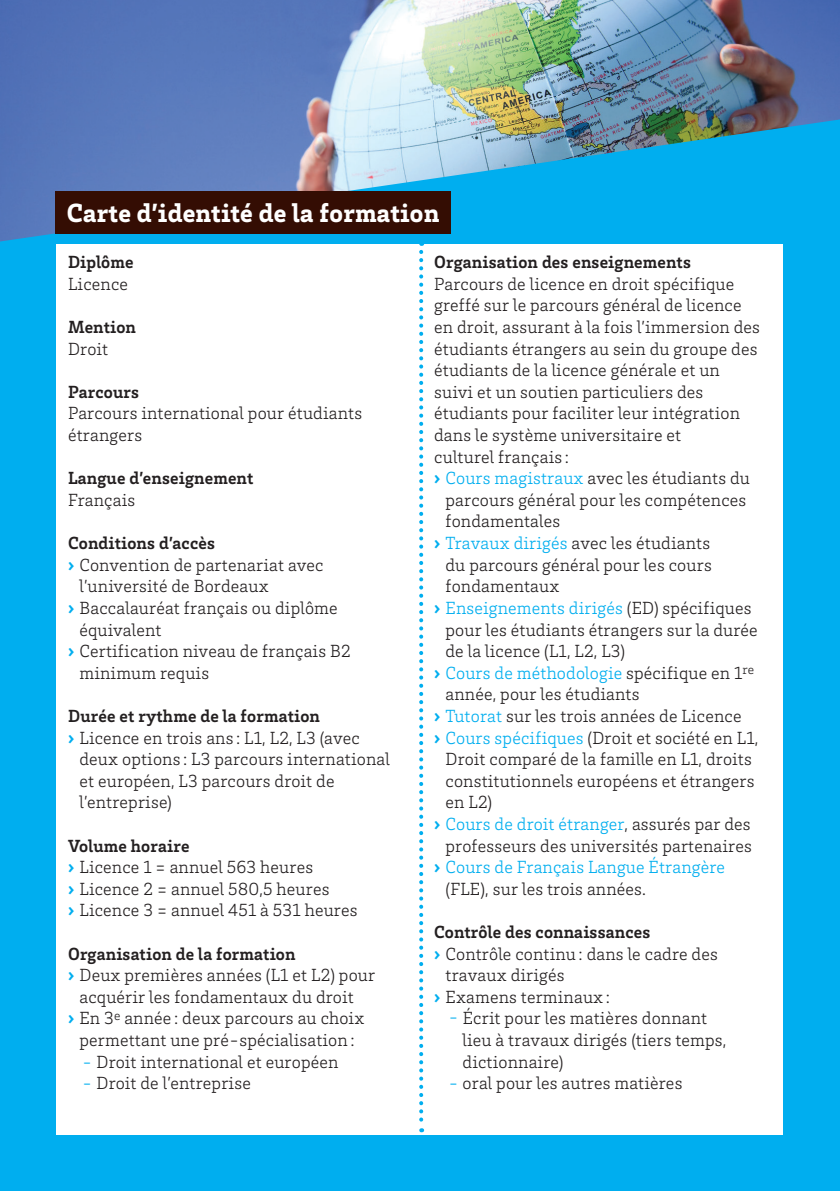
<style>
.page{position:relative;width:840px;height:1191px;background:#fff}
.page>*{position:absolute;margin:0;border:0;box-sizing:border-box;transform-origin:0 0}
._01_Titre_Blanc_13_5{font:900 27px "Brix Slab";letter-spacing:.01em;color:#fff}
._10_TEXTE_Light_9{font:300 18px/21.6px "Brix Slab";letter-spacing:.01em;color:#231f20}
._03_SousTitre_Noir_9{font:700 18px "Brix Slab";letter-spacing:.01em;color:#231f20}
.t1{font:300 18px/21.6px "Brix Slab";letter-spacing:.01em;color:#00aeef}
.s1{font-weight:900;color:#00aeef}
.s2{color:#00aeef}
.s3{font-weight:900}
.s4{color:#231f20}
</style>
<div class="page">
<div style="left:0;top:0;width:839px;height:1191px;background:#00aeef"></div>
<img style="left:0;top:0;width:839px;height:241px">
<div style="left:57px;top:244px;width:725px;height:890px;background:#fff"></div>
<svg style="left:419px;top:252px;width:4px;height:880px"></svg>
<div style="left:55px;top:191px;width:395px;height:42px;background:#340d03"></div>
<p class="_01_Titre_Blanc_13_5" style="left:67px;top:195px;width:374px">Carte d’identité de la formation</p>
<p class="_03_SousTitre_Noir_9" style="left:68px;top:250px;width:67px">Diplôme</p>
<p class="_10_TEXTE_Light_9" style="left:68px;top:272px;width:61px">Licence</p>
<p class="_03_SousTitre_Noir_9" style="left:68px;top:315px;width:69px">Mention</p>
<p class="_10_TEXTE_Light_9" style="left:68px;top:337px;width:42px">Droit</p>
<p class="_03_SousTitre_Noir_9" style="left:68px;top:380px;width:72px">Parcours</p>
<p class="_10_TEXTE_Light_9" style="left:68px;top:402px;width:295px">Parcours international pour étudiants étrangers</p>
<p class="_03_SousTitre_Noir_9" style="left:68px;top:466px;width:187px">Langue d’enseignement</p>
<p class="_10_TEXTE_Light_9" style="left:68px;top:488px;width:69px">Français</p>
<p class="_03_SousTitre_Noir_9" style="left:68px;top:531px;width:148px">Conditions d’accès</p>
<p class="_10_TEXTE_Light_9" style="left:79px;top:553px;width:245px;text-indent:-11px"><span class="s1">›</span> Convention de partenariat avec l’université de Bordeaux</p>
<p class="_10_TEXTE_Light_9" style="left:79px;top:596px;width:259px;text-indent:-11px"><span class="s1">›</span> Baccalauréat français ou diplôme équivalent</p>
<p class="_10_TEXTE_Light_9" style="left:79px;top:639px;width:273px;text-indent:-11px"><span class="s1">›</span> Certification niveau de français B2 minimum requis</p>
<p class="_03_SousTitre_Noir_9" style="left:68px;top:704px;width:253px">Durée et rythme de la formation</p>
<p class="_10_TEXTE_Light_9" style="left:79px;top:726px;width:312px;text-indent:-11px"><span class="s1">›</span> Licence en trois ans : L1, L2, L3 (avec deux options : L3 parcours international et européen, L3 parcours droit de l’entreprise)</p>
<p class="_03_SousTitre_Noir_9" style="left:68px;top:833px;width:123px">Volume horaire</p>
<p class="_10_TEXTE_Light_9" style="left:68px;top:855px;width:246px"><span class="s1">›</span> Licence 1 = annuel 563 heures</p>
<p class="_10_TEXTE_Light_9" style="left:68px;top:877px;width:263px"><span class="s1">›</span> Licence 2 = annuel 580,5 heures</p>
<p class="_10_TEXTE_Light_9" style="left:68px;top:899px;width:291px"><span class="s1">›</span> Licence 3 = annuel 451 à 531 heures</p>
<p class="_03_SousTitre_Noir_9" style="left:68px;top:941px;width:229px">Organisation de la formation</p>
<p class="_10_TEXTE_Light_9" style="left:68px;top:963px;width:308px;text-align:center"><span class="s1">›</span> Deux premières années (L1 et L2) pour acquérir les fondamentaux du droit</p>
<p class="_10_TEXTE_Light_9" style="left:68px;top:1007px;width:297px;text-align:center"><span class="s1">›</span> En 3<sup>e</sup> année : deux parcours au choix permettant une pré-spécialisation :</p>
<p class="_10_TEXTE_Light_9" style="left:82px;top:1050px;width:257px"><span class="s2">-</span> Droit international et européen</p>
<p class="_10_TEXTE_Light_9" style="left:82px;top:1071px;width:170px"><span class="s2">-</span> Droit de l’entreprise</p>
<p class="_03_SousTitre_Noir_9" style="left:434px;top:250px;width:258px">Organisation des enseignements</p>
<p class="_10_TEXTE_Light_9" style="left:434px;top:272px;width:327px">Parcours de licence en droit spécifique greffé sur le parcours général de licence en droit, assurant à la fois l’immersion des étudiants étrangers au sein du groupe des étudiants de la licence générale et un</p>
<p class="_10_TEXTE_Light_9" style="left:434px;top:380px;width:307px">suivi et un soutien particuliers des étudiants pour faciliter leur intégration dans le système universitaire et</p>
<p class="_10_TEXTE_Light_9" style="left:434px;top:445px;width:136px">culturel français :</p>
<p class="_10_TEXTE_Light_9" style="left:445px;top:467px;width:306px;text-indent:-11px"><span class="s1">›</span> <span class="s2">Cours magistraux</span> avec les étudiants du parcours général pour les compétences fondamentales</p>
<p class="_10_TEXTE_Light_9" style="left:445px;top:531px;width:267px;text-align:justify;text-indent:-11px"><span class="s1">›</span> <span class="s2">Travaux dirigés</span> avec les étudiants du parcours général pour les cours fondamentaux</p>
<p class="_10_TEXTE_Light_9" style="left:445px;top:596px;width:313px;text-indent:-11px"><span class="s1">›</span> <span class="s2">Enseignements dirigés</span> (ED) spécifiques pour les étudiants étrangers sur la durée de la licence (L1, L2, L3)</p>
<p class="_10_TEXTE_Light_9" style="left:445px;top:661px;width:310px;text-indent:-11px"><span class="s1">›</span> <span class="s2">Cours de méthodologie</span> spécifique en 1<sup>re </sup>année, pour les étudiants</p>
<p class="_10_TEXTE_Light_9" style="left:434px;top:704px;width:309px"><span class="s1">›</span> <span class="s2">Tutorat</span> sur les trois années de Licence</p>
<p class="_10_TEXTE_Light_9" style="left:445px;top:726px;width:314px;text-indent:-11px"><span class="s1">›</span> <span class="s2">Cours spécifiques</span> (Droit et société en L1, Droit comparé de la famille en L1, droits constitutionnels européens et étrangers en L2)</p>
<p class="_10_TEXTE_Light_9" style="left:434px;top:812px;width:319px;text-align:right"><span class="s1">›</span> <span class="s2">Cours de droit étranger</span>, assurés par des professeurs des universités partenaires</p>
<p class="t1" style="left:445px;top:855px;width:281px;text-indent:-11px"><span class="s3">›</span> Cours de Français Langue Étrangère <span class="s4">(FLE), sur les trois années.</span></p>
<p class="_03_SousTitre_Noir_9" style="left:434px;top:920px;width:217px">Contrôle des connaissances</p>
<p class="_10_TEXTE_Light_9" style="left:445px;top:942px;width:274px;text-indent:-11px"><span class="s1">›</span> Contrôle continu : dans le cadre des travaux dirigés</p>
<p class="_10_TEXTE_Light_9" style="left:434px;top:985px;width:177px"><span class="s1">›</span> Examens terminaux :</p>
<p class="_10_TEXTE_Light_9" style="left:462px;top:1007px;width:265px;text-indent:-14px"><span class="s2">-</span> Écrit pour les matières donnant lieu à travaux dirigés (tiers temps, dictionnaire)</p>
<p class="_10_TEXTE_Light_9" style="left:448px;top:1071px;width:235px"><span class="s2">-</span> oral pour les autres matières</p>
</div>
